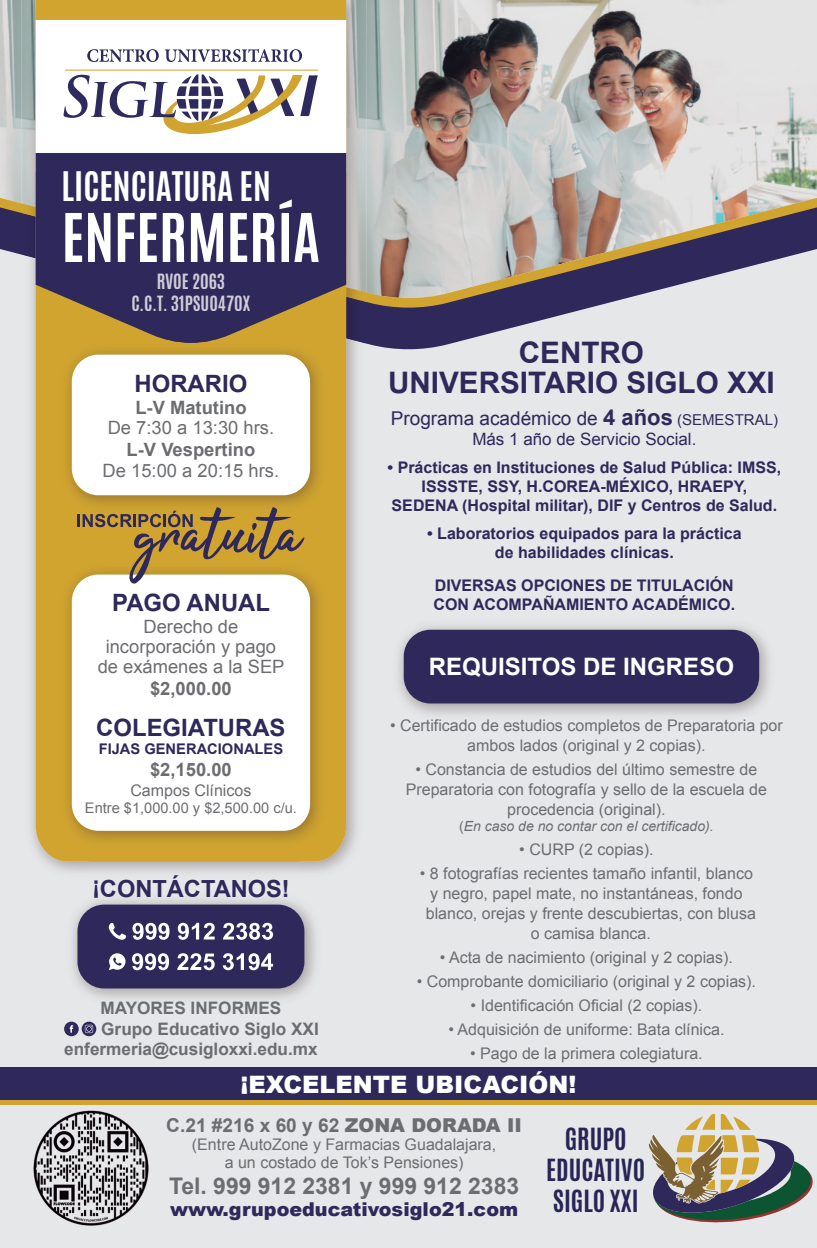
<style>
.page{position:relative;width:817px;height:1248px;background:#fff}
.page>*{position:absolute;margin:0;border:0;box-sizing:border-box;transform-origin:0 0}
.t1{font:700 57px "Antonio";color:#fff}
.t2{font:700 34px "Antonio";color:#fff}
.t3{font:700 29.6px/29.8px "Arial";color:#2e285b;text-align:center}
.t4{font:700 25.4px/31.2px "Antonio";color:#272555;text-align:center}
.t5{font:900 24px "Arial";color:#fff}
.t6{font:700 24px "Arial";color:#fff}
.t7{font:700 23.8px "Arial";color:#2e285b}
.t8{font:700 23.6px "Arial";color:#2e285b}
.t9{font:700 23px "Arial";color:#6c6d70}
.t10{font:900 19.2px "Arial";color:#2e285b}
.t11{font:19px "Arial";color:#2e285b}
.t12{font:700 19px "Arial";color:#6c6d70}
.t13{font:18.4px/20.2px "Arial";color:#6c6d70;text-align:center}
.t14{font:700 18.4px "Arial";color:#6c6d70}
.t15{font:700 17.6px/22px "Antonio";color:#d1ccd8;text-align:center}
.t16{font:700 17.2px "Arial";color:#6c6d70}
.t17{font:17px "Arial";color:#2e285b}
.t18{font:16px/20px "Arial";color:#6c6d70;text-align:center}
.t19{font:700 16px/19.2px "Arial";color:#2e285b;text-align:center}
.t20{font:14.6px "Arial";color:#6c6d70}
.t21{font:700 14.6px "Arial";color:#2e285b}
.t22{font:italic 14px "Arial";color:#6c6d70}
.s1{font-weight:700;font-size:22px}
.s2{font-size:15px}
.s3{font-style:normal}
.s4{font-weight:900}
</style>
<div class="page">
<div style="left:0;top:0;width:816px;height:1247px;background:#e6e7e9"></div>
<img style="left:0;top:0;width:21px;height:198px">
<img style="left:366px;top:0;width:450px;height:198px">
<svg style="left:366px;top:309px;width:218px;height:41px;fill:#2e285b"></svg>
<svg style="left:0;top:198px;width:816px;height:111px"></svg>
<svg style="left:648px;top:1113px;width:165px;height:110px"></svg>
<img style="left:33px;top:1110px;width:116px;height:116px">
<svg style="left:0;top:1099px;width:816px;height:5px;background:#af8b37"></svg>
<div style="left:0;top:1067px;width:816px;height:32px;background:#2e285b"></div>
<img style="left:31px;top:343px;width:59px;height:529px">
<img style="left:298px;top:343px;width:68px;height:529px">
<img style="left:21px;top:0;width:15px;height:203px">
<img style="left:346px;top:0;width:20px;height:203px">
<img style="left:21px;top:302px;width:345px;height:41px">
<img style="left:21px;top:203px;width:345px;height:99px">
<div style="left:36px;top:0;width:310px;height:861px;background:#d0a42f"></div>
<div style="left:36px;top:20px;width:310px;height:133px;background:#fff"></div>
<svg style="left:36px;top:153px;width:310px;height:192px;background:#433855"></svg>
<img style="left:57px;top:340px;width:273px;height:175px">
<img style="left:169px;top:340px;width:44px;height:3px">
<div style="left:72px;top:354px;width:238px;height:141px;background:#fff;border-radius:27px"></div>
<img style="left:57px;top:560px;width:273px;height:290px">
<div style="left:72px;top:574px;width:238px;height:256px;background:#fff;border-radius:27px"></div>
<img style="left:398px;top:625px;width:371px;height:90px">
<div style="left:403px;top:629px;width:356px;height:74px;background:#2e285b;border-radius:27px"></div>
<img style="left:72px;top:899px;width:244px;height:100px">
<div style="left:77px;top:904px;width:227px;height:84px;background:#2e285b;border-radius:27px"></div>
<svg style="left:64px;top:1021px;width:32px;height:15px"></svg>
<svg style="left:132px;top:922px;width:37px;height:17px"></svg>
<svg style="left:178px;top:922px;width:37px;height:17px"></svg>
<svg style="left:223px;top:922px;width:50px;height:17px"></svg>
<svg style="left:132px;top:953px;width:37px;height:17px"></svg>
<svg style="left:177px;top:953px;width:38px;height:17px"></svg>
<svg style="left:223px;top:953px;width:50px;height:17px"></svg>
<svg style="left:109px;top:953px;width:16px;height:17px"></svg>
<svg style="left:109px;top:923px;width:17px;height:17px"></svg>
<svg style="left:63px;top:70px;width:255px;height:65px;background:#d1cbc6"></svg>
<svg style="left:87px;top:49px;width:72px;height:13px"></svg>
<svg style="left:165px;top:49px;width:137px;height:13px;background:#b3b2c4"></svg>
<svg style="left:77px;top:507px;width:227px;height:76px;background:#b5954b"></svg>
<div style="left:158px;top:273px;width:66px;height:16px;background:#2e285b"></div>
<div style="left:132px;top:295px;width:118px;height:16px;background:#2e285b"></div>
<h2 class="t2" style="left:62px;top:161px;width:210px">LICENCIATURA EN</h2>
<h1 class="t1" style="left:62px;top:194px;width:260px">ENFERMERÍA</h1>
<p class="t15" style="left:131px;top:270px;width:121px">RVOE 2063<br>C.C.T. 31PSUO470X</p>
<h3 class="t7" style="left:134px;top:368px;width:114px">HORARIO</h3>
<p class="t14" style="left:135px;top:396px;width:113px">L-V Matutino</p>
<p class="t13" style="left:108px;top:418px;width:168px">De 7:30 a 13:30 hrs.</p>
<p class="t14" style="left:127px;top:438px;width:130px">L-V Vespertino</p>
<p class="t13" style="left:103px;top:460px;width:178px">De 15:00 a 20:15 hrs.</p>
<h3 class="t7" style="left:112px;top:587px;width:159px">PAGO ANUAL</h3>
<p class="t13" style="left:98px;top:616px;width:188px">Derecho de incorporación y pago de exámenes a la SEP</p>
<p class="t14" style="left:150px;top:676px;width:83px">$2,000.00</p>
<h3 class="t7" style="left:96px;top:711px;width:191px">COLEGIATURAS</h3>
<p class="t21" style="left:99px;top:738px;width:186px">FIJAS GENERACIONALES</p>
<p class="t14" style="left:150px;top:756px;width:83px">$2,150.00</p>
<p class="t18" style="left:130px;top:780px;width:122px">Campos Clínicos</p>
<p class="t20" style="left:85px;top:798px;width:213px">Entre $1,000.00 y $2,500.00 c/u.</p>
<h3 class="t8" style="left:92px;top:873px;width:199px">¡CONTÁCTANOS!</h3>
<p class="t16" style="left:101px;top:996px;width:182px">MAYORES INFORMES</p>
<p class="t16" style="left:101px;top:1017px;width:219px">Grupo Educativo Siglo XXI</p>
<p class="t16" style="left:64px;top:1037px;width:255px">enfermeria@cusigloxxi.edu.mx</p>
<h3 class="t3" style="left:388px;top:338px;width:388px">CENTRO<br>UNIVERSITARIO SIGLO XXI</h3>
<p class="t11" style="left:390px;top:405px;width:388px">Programa académico de <span class="s1">4 años</span> <span class="s2">(SEMESTRAL)</span></p>
<p class="t17" style="left:472px;top:427px;width:225px">Más 1 año de Servicio Social.</p>
<p class="t19" style="left:387px;top:458px;width:395px">• Prácticas en Instituciones de Salud Pública: IMSS,<br>ISSSTE, SSY, H.COREA-MÉXICO, HRAEPY,<br>SEDENA (Hospital militar), DIF y Centros de Salud.</p>
<p class="t19" style="left:427px;top:524px;width:316px">• Laboratorios equipados para la práctica de habilidades clínicas.</p>
<p class="t19" style="left:433px;top:576px;width:303px;text-align:left">DIVERSAS OPCIONES DE TITULACIÓN<br>CON ACOMPAÑAMIENTO ACADÉMICO.</p>
<h3 class="t6" style="left:429px;top:650px;width:306px">REQUISITOS DE INGRESO</h3>
<p class="t18" style="left:390px;top:715px;width:394px">• Certificado de estudios completos de Preparatoria por ambos lados (original y 2 copias).</p>
<p class="t18" style="left:405px;top:759px;width:363px">• Constancia de estudios del último semestre de<br>Preparatoria con fotografía y sello de la escuela de procedencia (original).</p>
<p class="t22" style="left:459px;top:816px;width:256px"><span class="s3">(</span>En caso de no contar con el certificado).</p>
<p class="t18" style="left:519px;top:839px;width:136px">• CURP (2 copias).</p>
<p class="t18" style="left:420px;top:863px;width:337px">• 8 fotografías recientes tamaño infantil, blanco y negro, papel mate, no instantáneas, fondo blanco, orejas y frente descubiertas, con blusa o camisa blanca.</p>
<p class="t18" style="left:440px;top:947px;width:294px">• Acta de nacimiento (original y 2 copias).</p>
<p class="t18" style="left:416px;top:971px;width:341px">• Comprobante domiciliario (original y 2 copias).</p>
<p class="t18" style="left:470px;top:995px;width:233px">• Identificación Oficial (2 copias).</p>
<p class="t18" style="left:448px;top:1019px;width:277px">• Adquisición de uniforme: Bata clínica.</p>
<p class="t18" style="left:470px;top:1043px;width:234px">• Pago de la primera colegiatura.</p>
<h3 class="t5" style="left:240px;top:1066px;width:338px">¡EXCELENTE UBICACIÓN!</h3>
<p class="t12" style="left:166px;top:1112px;width:357px">C.21 #216 x 60 y 62 <span class="s4">ZONA DORADA II</span></p>
<p class="t18" style="left:192px;top:1134px;width:306px;line-height:18px">(Entre AutoZone y Farmacias Guadalajara, a un costado de Tok’s Pensiones)</p>
<h3 class="t9" style="left:169px;top:1170px;width:351px">Tel. 999 912 2381 y 999 912 2383</h3>
<p class="t10" style="left:170px;top:1195px;width:349px">www.grupoeducativosiglo21.com</p>
<h3 class="t4" style="left:546px;top:1123px;width:101px">GRUPO<br>EDUCATIVO<br>SIGLO XXI</h3>
</div>
